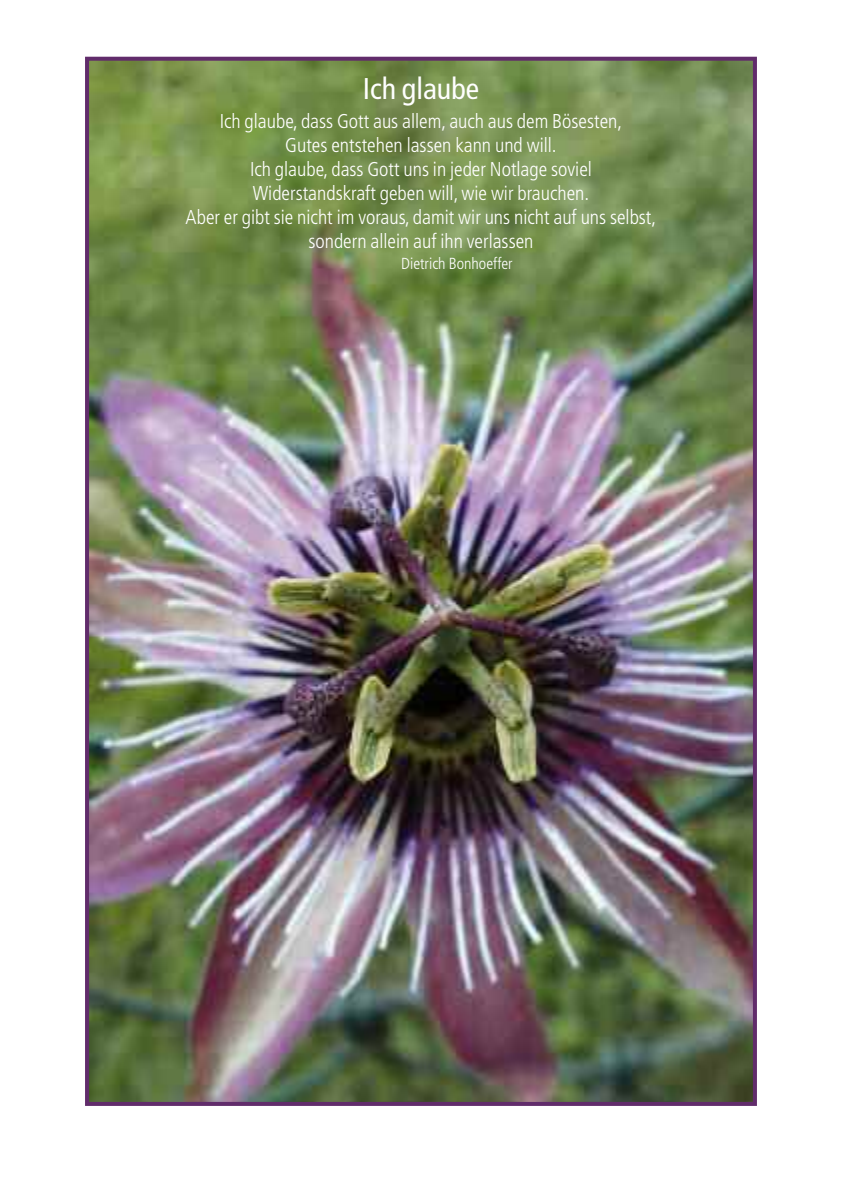
<style>
.page{position:relative;width:842px;height:1191px;background:#fff}
.page>*{position:absolute;margin:0;border:0;box-sizing:border-box;transform-origin:0 0}
.t1{font:condensed 30px "Frutiger";color:#fff}
.t2{font:300 condensed 20px/24px "Frutiger";color:#fff;text-align:center}
.t3{font:300 condensed 16px "Frutiger";color:#fff}
</style>
<div class="page">
<img style="left:90px;top:62px;width:662px;height:1039px">
<div style="left:85px;top:57px;width:672px;height:1049px;border:4px solid #612c6b"></div>
<h1 class="t1" style="left:363px;top:77px;width:118px">Ich glaube</h1>
<p class="t2" style="left:186px;top:110px;width:472px">Ich glaube, dass Gott aus allem, auch aus dem Bösesten,<br>Gutes entstehen lassen kann und will.<br>Ich glaube, dass Gott uns in jeder Notlage soviel<br>Widerstandskraft geben will, wie wir brauchen.<br>Aber er gibt sie nicht im voraus, damit wir uns nicht auf uns selbst, sondern allein auf ihn verlassen</p>
<p class="t3" style="left:401px;top:257px;width:113px">Dietrich Bonhoeffer</p>
</div>
